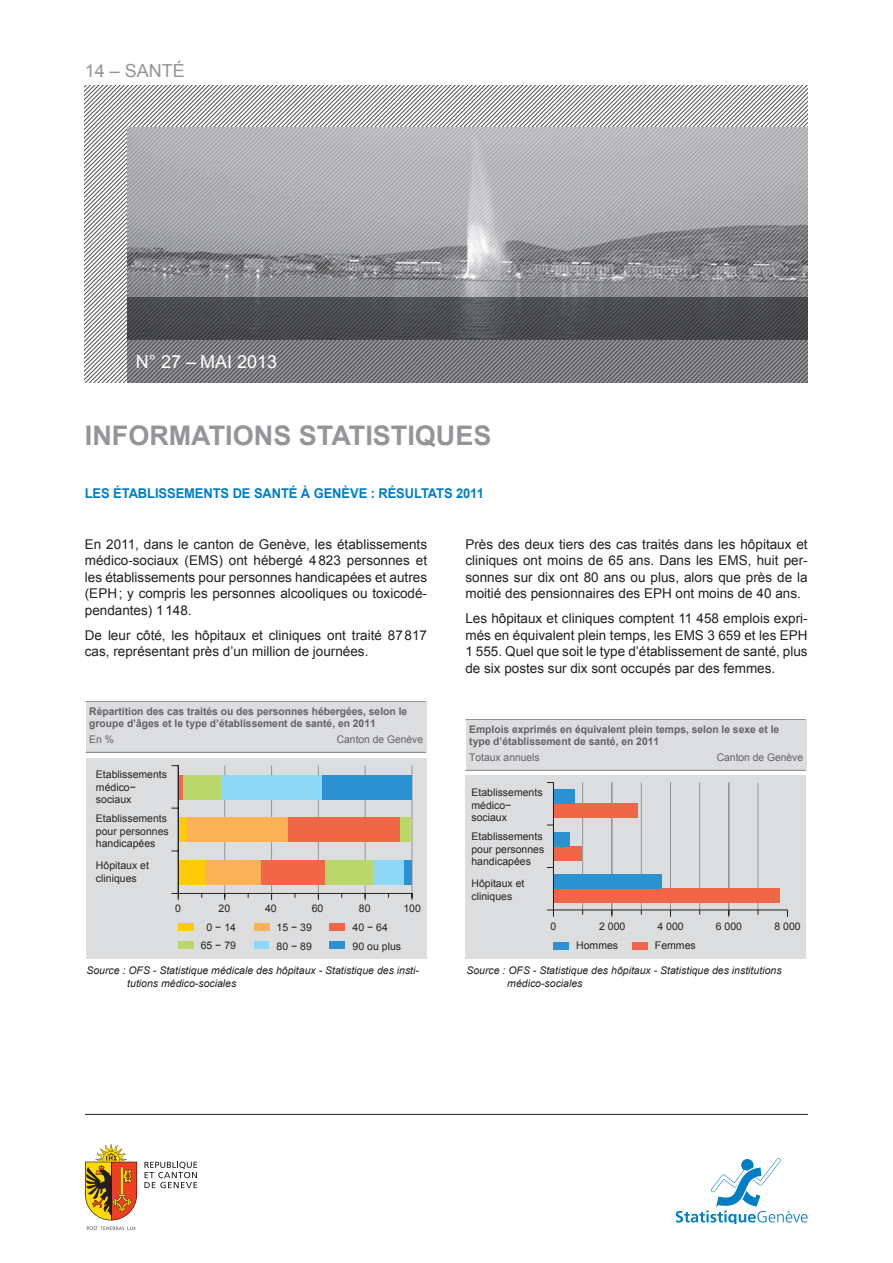
<style>
.page{position:relative;width:893px;height:1263px;background:#fff}
.page>*{position:absolute;margin:0;border:0;box-sizing:border-box;transform-origin:0 0}
.t1{font:700 27px "Arial";color:#939598}
.t2{font:18px "Arial";color:#fff}
.t3{font:18px "Arial";color:#939598}
.t4{font:13.5px/16.5px "Arial";color:#231f20;text-align:justify}
.t5{font:700 13.5px "Arial";letter-spacing:-.005em;color:#007ec5;scale:.96 1}
.t6{font:10.5px/12.6px "Arial";color:#262324}
.t7{font:700 10.5px/12px "Arial";color:#636366}
.t8{font:italic 10.5px/12.6px "Arial";color:#231f20}
.t9{font:10.5px "Arial";color:#636366}
</style>
<div class="page">
<hr style="left:85px;top:1114px;width:723px;height:1px;background:#231f20">
<svg style="left:87px;top:1226px;width:49px;height:4px"></svg>
<svg style="left:85px;top:1143px;width:52px;height:77px"></svg>
<hr style="left:111px;top:1162px;width:1px;height:58px;background:#231f20">
<svg style="left:144px;top:1162px;width:53px;height:26px"></svg>
<svg style="left:676px;top:1158px;width:132px;height:65px"></svg>
<svg style="left:85px;top:85px;width:122px;height:298px"></svg>
<svg style="left:207px;top:85px;width:601px;height:43px"></svg>
<svg style="left:127px;top:128px;width:175px;height:170px;background:#a1a2a5"></svg>
<svg style="left:302px;top:128px;width:506px;height:170px;background:#a5a6a9"></svg>
<svg style="left:127px;top:298px;width:681px;height:85px;background:#626366"></svg>
<div style="left:86px;top:758px;width:341px;height:200px;background:#dcdddf"></div>
<div style="left:178px;top:924px;width:15px;height:7px;background:#feca0a"></div>
<div style="left:254px;top:924px;width:15px;height:7px;background:#fbb256"></div>
<div style="left:330px;top:924px;width:15px;height:7px;background:#f26648"></div>
<div style="left:178px;top:942px;width:15px;height:7px;background:#bbd76a"></div>
<div style="left:254px;top:942px;width:15px;height:7px;background:#8dd7f7"></div>
<div style="left:330px;top:942px;width:15px;height:7px;background:#2a92d0"></div>
<hr style="left:412px;top:766px;width:1px;height:127px;background:#939598">
<hr style="left:365px;top:766px;width:1px;height:127px;background:#939598">
<hr style="left:318px;top:766px;width:1px;height:127px;background:#939598">
<hr style="left:271px;top:766px;width:1px;height:127px;background:#939598">
<hr style="left:224px;top:766px;width:1px;height:127px;background:#939598">
<div style="left:178px;top:860px;width:28px;height:24px;background:#feca0a"></div>
<div style="left:206px;top:860px;width:55px;height:24px;background:#fbb256"></div>
<div style="left:261px;top:860px;width:65px;height:24px;background:#f26648"></div>
<div style="left:326px;top:860px;width:48px;height:24px;background:#bbd76a"></div>
<div style="left:374px;top:860px;width:30px;height:24px;background:#8dd7f7"></div>
<div style="left:404px;top:860px;width:8px;height:24px;background:#2a92d0"></div>
<div style="left:178px;top:817px;width:9px;height:25px;background:#feca0a"></div>
<div style="left:187px;top:817px;width:101px;height:25px;background:#fbb256"></div>
<div style="left:288px;top:817px;width:112px;height:25px;background:#f26648"></div>
<div style="left:400px;top:817px;width:12px;height:25px;background:#bbd76a"></div>
<div style="left:178px;top:775px;width:5px;height:24px;background:#f26648"></div>
<div style="left:183px;top:775px;width:38px;height:24px;background:#bbd76a"></div>
<div style="left:221px;top:775px;width:101px;height:24px;background:#8dd7f7"></div>
<div style="left:322px;top:775px;width:90px;height:24px;background:#2a92d0"></div>
<hr style="left:178px;top:893px;width:234px;height:1px;background:#262324">
<hr style="left:178px;top:766px;width:1px;height:127px;background:#262324">
<svg style="left:171px;top:893px;width:8px;height:7px"></svg>
<div style="left:86px;top:701px;width:341px;height:51px;background:#dcdddf"></div>
<hr style="left:85px;top:752px;width:341px;height:1px;background:#808285">
<hr style="left:85px;top:701px;width:341px;height:1px;background:#808285">
<div style="left:465px;top:776px;width:341px;height:183px;background:#dcdddf"></div>
<div style="left:466px;top:719px;width:341px;height:51px;background:#dcdddf"></div>
<hr style="left:465px;top:770px;width:341px;height:1px;background:#808285">
<hr style="left:465px;top:719px;width:341px;height:1px;background:#808285">
<div style="left:553px;top:942px;width:16px;height:8px;background:#2a92d0"></div>
<div style="left:632px;top:942px;width:15px;height:8px;background:#f26648"></div>
<hr style="left:758px;top:782px;width:1px;height:128px;background:#939598">
<hr style="left:728px;top:782px;width:1px;height:128px;background:#939598">
<hr style="left:699px;top:782px;width:1px;height:128px;background:#939598">
<hr style="left:670px;top:782px;width:1px;height:128px;background:#939598">
<hr style="left:641px;top:782px;width:1px;height:128px;background:#939598">
<hr style="left:611px;top:782px;width:1px;height:128px;background:#939598">
<hr style="left:582px;top:782px;width:1px;height:128px;background:#939598">
<div style="left:553px;top:889px;width:227px;height:14px;background:#f26648"></div>
<div style="left:553px;top:875px;width:109px;height:14px;background:#2a92d0"></div>
<div style="left:553px;top:846px;width:29px;height:15px;background:#f26648"></div>
<div style="left:553px;top:832px;width:17px;height:14px;background:#2a92d0"></div>
<div style="left:553px;top:804px;width:85px;height:14px;background:#f26648"></div>
<div style="left:553px;top:790px;width:22px;height:14px;background:#2a92d0"></div>
<svg style="left:547px;top:910px;width:7px;height:7px"></svg>
<hr style="left:553px;top:910px;width:234px;height:1px;background:#231f20">
<hr style="left:553px;top:782px;width:1px;height:128px;background:#231f20">
<h2 class="t3" style="left:85px;top:58px;width:102px">14 – santé</h2>
<h2 class="t2" style="left:136px;top:350px;width:143px">n° 27 – mai 2013</h2>
<h1 class="t1" style="left:85px;top:417px;width:408px">informations statistiques</h1>
<p class="t5" style="left:85px;top:484px;width:417px">les établissements de santé à genève : résultats 2011</p>
<p class="t4" style="left:85px;top:536px;width:344px">En 2011, dans le canton de Genève, les établissements médico-sociaux (EMS) ont hébergé 4823 personnes et les établissements pour personnes handicapées et autres (EPH; y compris les personnes alcooliques ou toxicodé&shy;pendantes) 1148.</p>
<p class="t4" style="left:85px;top:627px;width:344px">De leur côté, les hôpitaux et cliniques ont traité 87817 cas, représentant près d’un million de journées.</p>
<p class="t7" style="left:89px;top:705px;width:319px">Répartition des cas traités ou des personnes hébergées, selon le groupe d’âges et le type d’établissement de santé, en 2011</p>
<p class="t9" style="left:89px;top:732px;width:26px">En %</p>
<p class="t9" style="left:337px;top:732px;width:88px">Canton de Genève</p>
<p class="t6" style="left:96px;top:768px;width:73px">Etablissements médico− sociaux</p>
<p class="t6" style="left:96px;top:812px;width:74px">Etablissements pour personnes handicapées</p>
<p class="t6" style="left:96px;top:859px;width:55px">Hôpitaux et cliniques</p>
<p class="t6" style="left:175px;top:902px;width:7px">0</p>
<p class="t6" style="left:219px;top:902px;width:13px">20</p>
<p class="t6" style="left:265px;top:902px;width:13px">40</p>
<p class="t6" style="left:312px;top:902px;width:13px">60</p>
<p class="t6" style="left:359px;top:902px;width:13px">80</p>
<p class="t6" style="left:403px;top:902px;width:19px">100</p>
<p class="t6" style="left:207px;top:921px;width:31px">0 − 14</p>
<p class="t6" style="left:277px;top:921px;width:37px">15 − 39</p>
<p class="t6" style="left:353px;top:921px;width:37px">40 − 64</p>
<p class="t6" style="left:201px;top:939px;width:37px">65 − 79</p>
<p class="t6" style="left:277px;top:940px;width:37px">80 − 89</p>
<p class="t6" style="left:353px;top:940px;width:50px">90 ou plus</p>
<p class="t8" style="left:127px;top:964px;width:293px;text-indent:-41px">Source : OFS - Statistique médicale des hôpitaux - Statistique des insti&shy;tutions médico-sociales</p>
<p class="t4" style="left:465px;top:536px;width:344px">Près des deux tiers des cas traités dans les hôpitaux et cliniques ont moins de 65 ans. Dans les EMS , huit per&shy;sonnes sur dix ont 80 ans ou plus, alors que près de la moitié des pensionnaires des EPH ont moins de 40 ans.</p>
<p class="t4" style="left:465px;top:610px;width:344px">Les hôpitaux et cliniques comptent 11 458 emplois expri&shy;més en équivalent plein temps, les EMS 3 659 et les EPH 1 555. Quel que soit le type d’établissement de santé, plus de six postes sur dix sont occupés par des femmes.</p>
<p class="t7" style="left:469px;top:723px;width:311px">Emplois exprimés en équivalent plein temps, selon le sexe et le type d’établissement de santé, en 2011</p>
<p class="t9" style="left:469px;top:750px;width:72px">Totaux annuels</p>
<p class="t9" style="left:717px;top:750px;width:88px">Canton de Genève</p>
<p class="t6" style="left:471px;top:786px;width:73px">Etablissements médico− sociaux</p>
<p class="t6" style="left:471px;top:830px;width:74px">Etablissements pour personnes handicapées</p>
<p class="t6" style="left:471px;top:877px;width:55px">Hôpitaux et cliniques</p>
<p class="t6" style="left:551px;top:920px;width:7px">0</p>
<p class="t6" style="left:599px;top:920px;width:28px">2 000</p>
<p class="t6" style="left:657px;top:920px;width:28px">4 000</p>
<p class="t6" style="left:716px;top:920px;width:28px">6 000</p>
<p class="t6" style="left:774px;top:920px;width:28px">8 000</p>
<p class="t6" style="left:576px;top:939px;width:43px">Hommes</p>
<p class="t6" style="left:655px;top:939px;width:42px">Femmes</p>
<p class="t8" style="left:507px;top:964px;width:276px;text-indent:-41px">Source : OFS - Statistique des hôpitaux - Statistique des institutions médico-sociales</p>
</div>
